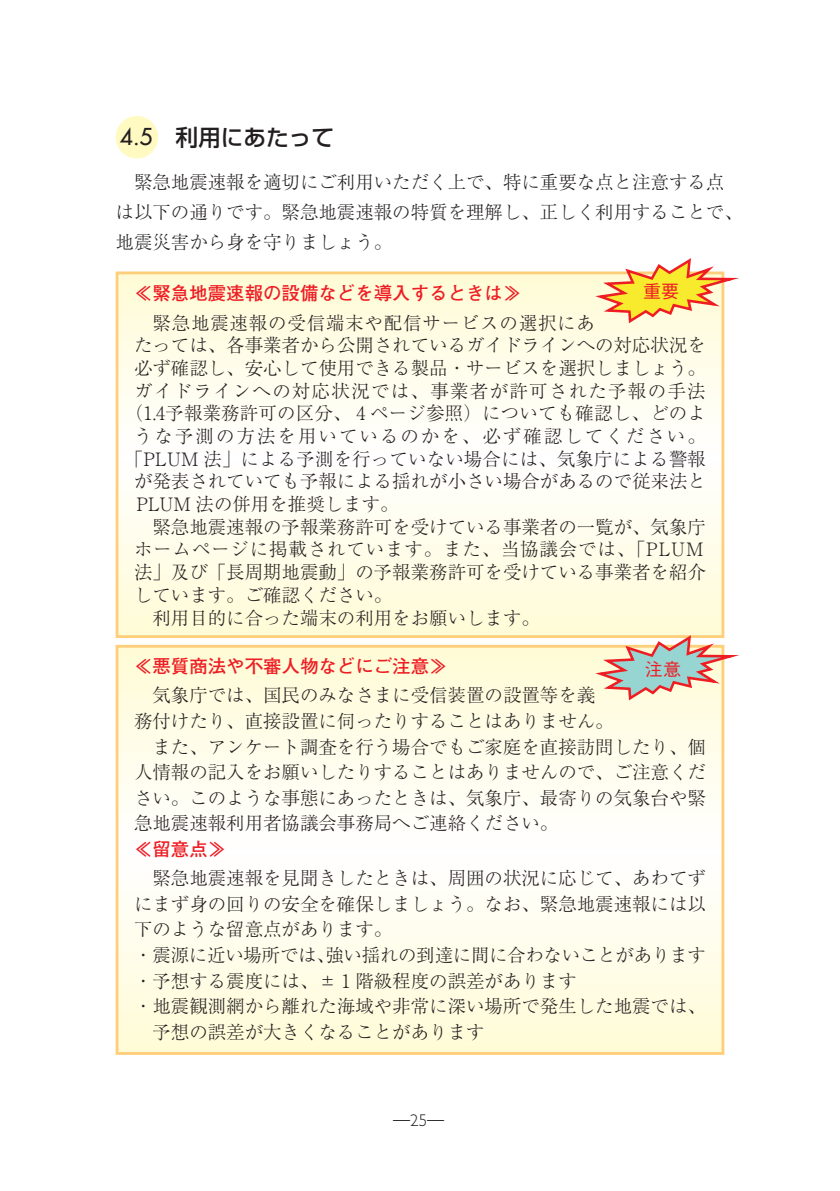
<style>
.page{position:relative;width:840px;height:1191px;background:#fff}
.page>*{position:absolute;margin:0;border:0;box-sizing:border-box;transform-origin:0 0}
.t1{font:500 22.6px "Shin Go Pr 6";color:#231f20}
.t2{font:300 18.4px/29.8px "Ryumin Pr 6";color:#231f20}
.t3{font:300 18.4px "Ryumin Pr 6";letter-spacing:.045em;color:#231f20}
.t4{font:700 18.4px "Futo Go B101 Pr 6";color:#ee1d23}
.t5{font:300 18.4px "Ryumin Pr 6";letter-spacing:.07em;color:#231f20}
.t6{font:300 18.4px "Ryumin Pr 6";letter-spacing:.11em;color:#231f20}
.t7{font:500 18px "Gothic BBB Pro";color:#ee1d23}
.t8{font:500 18px "Gothic BBB Pr 6 N";color:#ee1d23}
.t9{font:300 17px "Ryumin Pr 6";color:#231f20}
.s1{font-family:"Futura Std"}
.s2{font-family:"Gill Sans Std"}
</style>
<div class="page">
<div style="left:116px;top:116px;width:42px;height:42px;background:#fffac1;border-radius:50%"></div>
<svg style="left:120px;top:649px;width:600px;height:401px"></svg>
<div style="left:116px;top:645px;width:608px;height:409px;border:3px solid #fece7a"></div>
<svg style="left:120px;top:275px;width:600px;height:359px"></svg>
<div style="left:116px;top:271px;width:608px;height:367px;border:3px solid #fece7a"></div>
<svg style="left:595px;top:258px;width:144px;height:65px"></svg>
<svg style="left:595px;top:635px;width:144px;height:65px"></svg>
<p class="t1" style="left:120px;top:119px;width:216px"><span class="s1">4.5</span>　利用にあたって</p>
<p class="t2" style="left:116px;top:166px;width:628px;text-indent:18px">緊急地震速報を適切にご利用いただく上で、特に重要な点と注意する点は以下の通りです。緊急地震速報の特質を理解し、正しく利用することで、地震災害から身を守りましょう。</p>
<p class="t4" style="left:134px;top:278px;width:388px">≪緊急地震速報の設備などを導入するときは≫</p>
<p class="t3" style="left:152px;top:308px;width:444px">緊急地震速報の受信端末や配信サービスの選択にあ</p>
<p class="t2" style="left:134px;top:329px;width:573px">たっては、各事業者から公開されているガイドラインへの対応状況を</p>
<p class="t2" style="left:134px;top:352px;width:573px">必ず確認し、安心して使用できる製品・サービスを選択しましょう。</p>
<p class="t5" style="left:134px;top:376px;width:572px">ガイドラインへの対応状況では、事業者が許可された予報の手法</p>
<p class="t2" style="left:125px;top:397px;width:582px">（1.4予報業務許可の区分、 4 ページ参照）についても確認し、どのよ</p>
<p class="t6" style="left:134px;top:421px;width:573px">うな予測の方法を用いているのかを、必ず確認してください。</p>
<p class="t2" style="left:125px;top:443px;width:582px">「PLUM 法」による予測を行っていない場合には、気象庁による警報</p>
<p class="t2" style="left:134px;top:465px;width:573px">が発表されていても予報による揺れが小さい場合があるので従来法と</p>
<p class="t2" style="left:136px;top:488px;width:263px">PLUM 法の併用を推奨します。</p>
<p class="t2" style="left:152px;top:511px;width:554px">緊急地震速報の予報業務許可を受けている事業者の一覧が、気象庁</p>
<p class="t3" style="left:134px;top:535px;width:570px">ホームページに掲載されています。また、当協議会では、「PLUM</p>
<p class="t2" style="left:134px;top:556px;width:573px">法」及び「長周期地震動」の予報業務許可を受けている事業者を紹介</p>
<p class="t2" style="left:134px;top:579px;width:259px">しています。ご確認ください。</p>
<p class="t2" style="left:152px;top:601px;width:388px">利用目的に合った端末の利用をお願いします。</p>
<p class="t4" style="left:134px;top:651px;width:315px">≪悪質商法や不審人物などにご注意≫</p>
<p class="t2" style="left:152px;top:679px;width:444px">気象庁では、国民のみなさまに受信装置の設置等を義</p>
<p class="t2" style="left:134px;top:705px;width:481px">務付けたり、直接設置に伺ったりすることはありません。</p>
<p class="t2" style="left:152px;top:730px;width:554px">また、アンケート調査を行う場合でもご家庭を直接訪問したり、個</p>
<p class="t2" style="left:134px;top:756px;width:573px">人情報の記入をお願いしたりすることはありませんので、ご注意くだ</p>
<p class="t2" style="left:134px;top:781px;width:573px">さい。このような事態にあったときは、気象庁、最寄りの気象台や緊</p>
<p class="t2" style="left:134px;top:807px;width:425px">急地震速報利用者協議会事務局へご連絡ください。</p>
<p class="t4" style="left:134px;top:834px;width:94px">≪留意点≫</p>
<p class="t2" style="left:152px;top:862px;width:554px">緊急地震速報を見聞きしたときは、周囲の状況に応じて、あわてず</p>
<p class="t2" style="left:134px;top:888px;width:573px">にまず身の回りの安全を確保しましょう。なお、緊急地震速報には以</p>
<p class="t2" style="left:134px;top:913px;width:259px">下のような留意点があります。</p>
<p class="t2" style="left:134px;top:939px;width:573px">・震源に近い場所では、強い揺れの到達に間に合わないことがあります</p>
<p class="t2" style="left:134px;top:964px;width:444px">・予想する震度には、± 1 階級程度の誤差があります</p>
<p class="t2" style="left:134px;top:990px;width:573px">・地震観測網から離れた海域や非常に深い場所で発生した地震では、</p>
<p class="t2" style="left:152px;top:1015px;width:333px">予想の誤差が大きくなることがあります</p>
<p class="t7" style="left:642px;top:277px;width:38px">重要</p>
<p class="t8" style="left:644px;top:655px;width:38px">注意</p>
<p class="t9" style="left:393px;top:1106px;width:53px">―<span class="s2">25</span>―</p>
</div>
